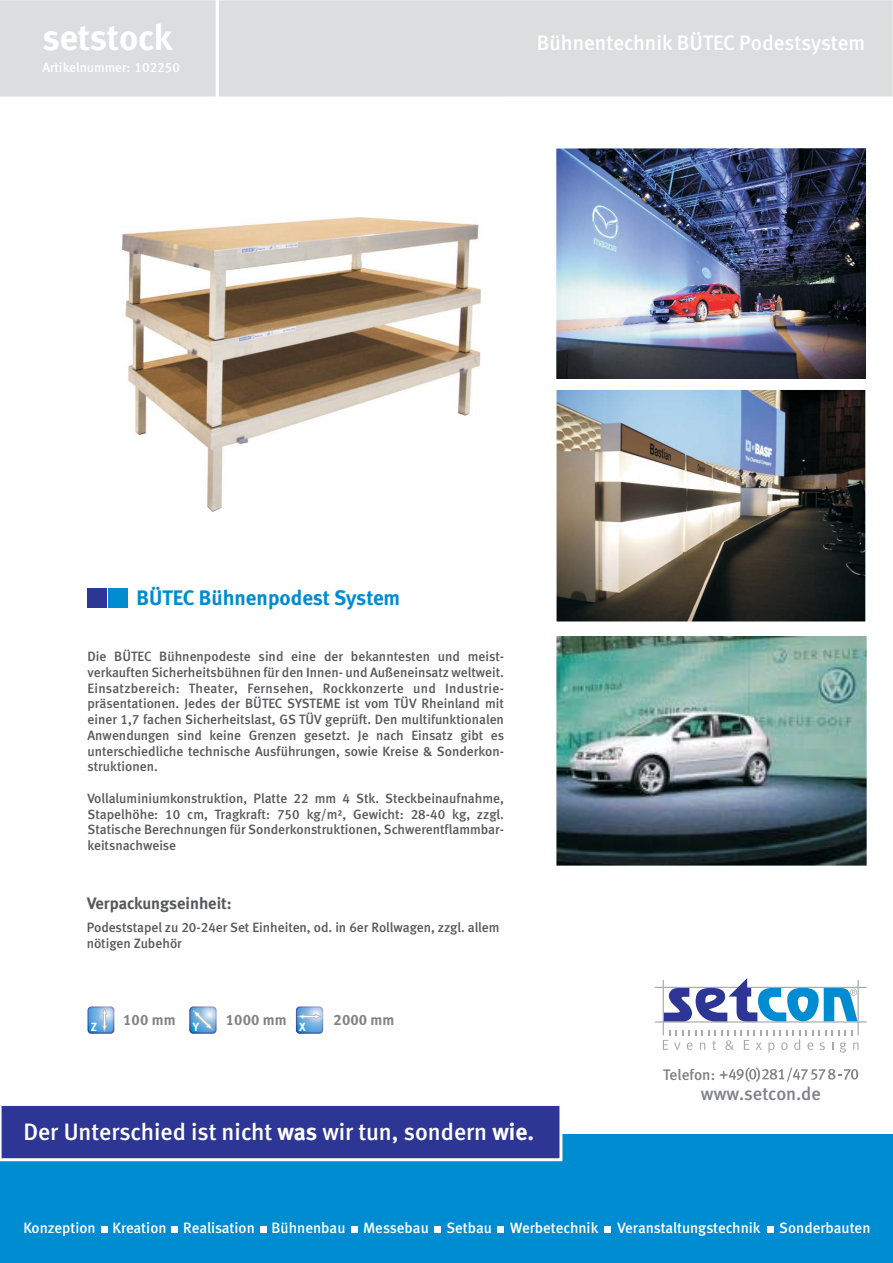
<style>
.page{position:relative;width:893px;height:1263px;background:#fff}
.page>*{position:absolute;margin:0;border:0;box-sizing:border-box;transform-origin:0 0}
.t1{font:36px "Meta Bold LF";color:#fff}
.t2{font:23.7px "Meta Medium LF";color:#fff}
.t3{font:21px "Meta Medium LF";color:#fff}
.t4{font:21px "Meta Bold LF";color:#008cd0}
.t5{font:18.45px "Meta Medium LF";color:#808285}
.t6{font:16.5px "Meta Bold LF";color:#58595b}
.t7{font:15.3px "Meta Medium LF";color:#808285}
.t8{font:15px "Meta Medium LF";color:#fff}
.t9{font:15px "Meta Bold LF";color:#808285}
.t10{font:13.5px/15.8px "Meta Medium LF";color:#58595b;text-align:justify}
.t11{font:13.5px "Meta Medium LF";color:#fff}
.t12{font:11.85px "Meta Bold LF";color:#fff}
.s1{font-family:"Meta Bold LF"}
</style>
<div class="page">
<div style="left:0;top:1134px;width:893px;height:128px;background:#008cd0"></div>
<svg style="left:0;top:1105px;width:562px;height:56px;background:#3d449c"></svg>
<svg style="left:172px;top:1226px;width:6px;height:6px"></svg>
<svg style="left:101px;top:1226px;width:6px;height:6px"></svg>
<svg style="left:260px;top:1226px;width:6px;height:6px"></svg>
<svg style="left:351px;top:1226px;width:6px;height:6px"></svg>
<div style="left:434px;top:1226px;width:7px;height:6px;background:#fff"></div>
<svg style="left:605px;top:1226px;width:6px;height:6px"></svg>
<svg style="left:498px;top:1226px;width:6px;height:6px"></svg>
<svg style="left:767px;top:1226px;width:6px;height:6px"></svg>
<svg style="left:655px;top:978px;width:212px;height:75px"></svg>
<svg style="left:720px;top:1067px;width:138px;height:15px"></svg>
<div style="left:0;top:0;width:893px;height:97px;background:#dcddde"></div>
<div style="left:87px;top:588px;width:20px;height:19px;background:#2e3695"></div>
<div style="left:109px;top:588px;width:19px;height:19px;background:#008cd0"></div>
<img style="left:87px;top:1006px;width:28px;height:28px">
<svg style="left:102px;top:1008px;width:5px;height:24px"></svg>
<img style="left:296px;top:1006px;width:27px;height:28px">
<svg style="left:298px;top:1014px;width:24px;height:5px"></svg>
<img style="left:189px;top:1006px;width:28px;height:28px">
<svg style="left:193px;top:1010px;width:20px;height:20px"></svg>
<img style="left:556px;top:148px;width:311px;height:718px">
<img style="left:122px;top:218px;width:359px;height:294px">
<h1 class="t1" style="left:42px;top:24px;width:131px">setstock</h1>
<p class="t11" style="left:42px;top:63px;width:139px">Artikelnummer: 102250</p>
<h3 class="t3" style="left:537px;top:35px;width:330px">Bühnentechnik BÜTEC Podestsystem</h3>
<h3 class="t4" style="left:136px;top:589px;width:265px">BÜTEC Bühnenpodest System</h3>
<p class="t10" style="left:87px;top:650px;width:418px">Die BÜTEC Bühnenpodeste sind eine der bekanntesten und meist&shy;verkauften Sicherheitsbühnen für den Innen- und Außeneinsatz weltweit.<br>Einsatzbereich: Theater, Fernsehen, Rockkonzerte und Industrie&shy;präsentationen. Jedes der BÜTEC SYSTEME ist vom TÜV Rheinland mit einer 1,7 fachen Sicherheitslast, GS TÜV geprüft. Den multifunktionalen Anwendungen sind keine Grenzen gesetzt. Je nach Einsatz gibt es unterschiedliche technische Ausführungen, sowie Kreise &amp; Sonderkon&shy;struktionen.</p>
<p class="t10" style="left:87px;top:791px;width:418px">Vollaluminiumkonstruktion, Platte 22 mm 4 Stk. Steckbeinaufnahme, Stapelhöhe: 10 cm, Tragkraft: 750 kg/m², Gewicht: 28-40 kg, zzgl.<br>Statische Berechnungen für Sonderkonstruktionen, Schwerentflammbar&shy;keitsnachweise</p>
<p class="t6" style="left:87px;top:897px;width:146px">Verpackungseinheit:</p>
<p class="t10" style="left:87px;top:920px;width:414px">Podeststapel zu 20-24er Set Einheiten, od. in 6er Rollwagen, zzgl. allem nötigen Zubehör</p>
<p class="t9" style="left:123px;top:1014px;width:54px">100 mm</p>
<p class="t9" style="left:226px;top:1014px;width:62px">1000 mm</p>
<p class="t9" style="left:334px;top:1014px;width:62px">2000 mm</p>
<p class="t12" style="left:91px;top:1023px;width:8px">Z</p>
<p class="t12" style="left:193px;top:1023px;width:8px">Y</p>
<p class="t12" style="left:299px;top:1023px;width:8px">X</p>
<p class="t7" style="left:663px;top:1068px;width:53px">Telefon:</p>
<h3 class="t5" style="left:701px;top:1086px;width:121px">www.setcon.de</h3>
<h2 class="t2" style="left:23px;top:1123px;width:512px">Der Unterschied ist nicht <span class="s1">was</span> wir tun, sondern <span class="s1">wie.</span></h2>
<p class="t8" style="left:23px;top:1222px;width:576px">Konzeption Kreation Realisation Bühnenbau Messebau Setbau Werbetechnik</p>
<p class="t8" style="left:618px;top:1222px;width:144px">Veranstaltungstechnik</p>
<p class="t8" style="left:779px;top:1222px;width:93px">Sonderbauten</p>
</div>
